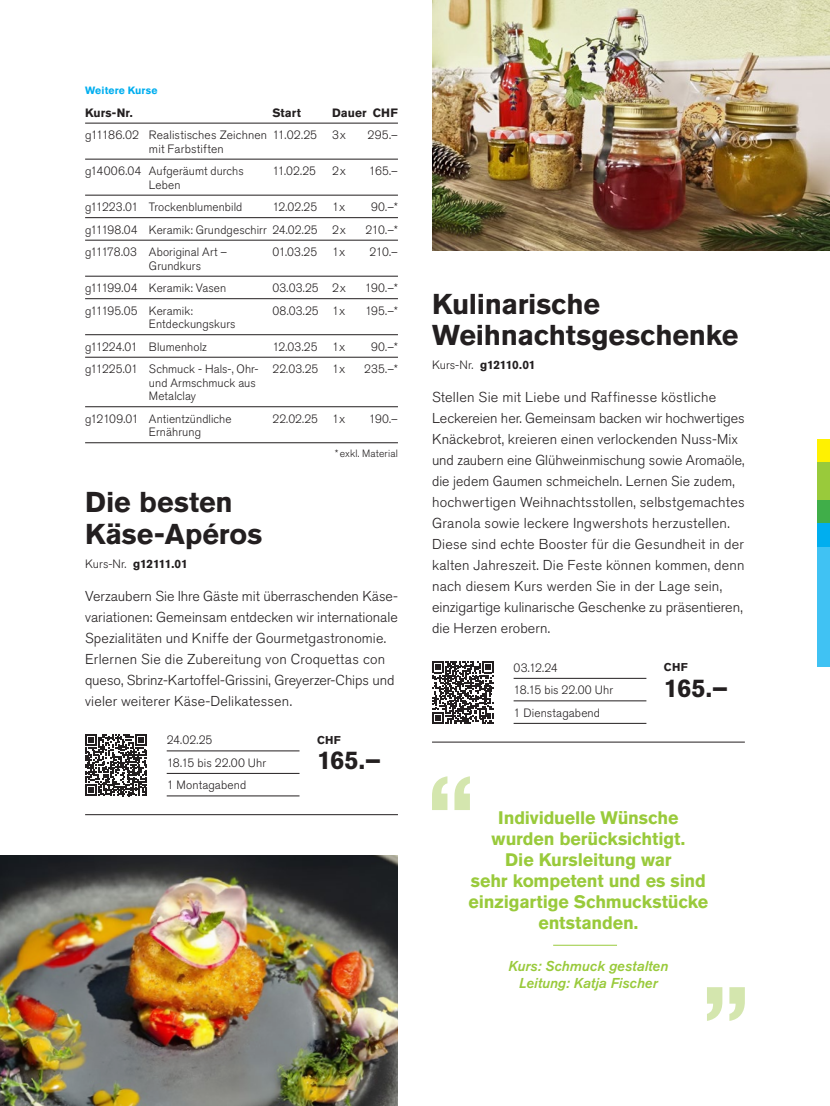
<style>
.page{position:relative;width:830px;height:1106px;background:#fff}
.page>*{position:absolute;margin:0;border:0;box-sizing:border-box;transform-origin:0 0}
.t1{font:700 28.5px/31.5px "Akzidenz Grotesk Pro";letter-spacing:-.005em;color:#231f20}
.t2{font:700 25.5px "Akzidenz Grotesk Pro";letter-spacing:-.015em;color:#231f20}
.t3{font:700 18px/21px "Akzidenz Grotesk Pro";letter-spacing:-.01em;color:#99ca3b;text-align:center}
.t4{font:300 14.25px/21px "Akzidenz Grotesk Pro";letter-spacing:.005em;color:#231f20}
.t5{font:italic 500 14.25px/16.5px "Akzidenz Grotesk Pro";color:#99ca3b;text-align:center}
.t6{font:300 12px/22.5px "Akzidenz Grotesk Pro";letter-spacing:.005em;color:#231f20}
.t7{font:700 12px "Akzidenz Grotesk Pro";color:#231f20}
.t8{font:700 12px "Akzidenz Grotesk Pro";letter-spacing:-.02em;color:#231f20}
.t9{font:700 12px "Akzidenz Grotesk Pro";letter-spacing:-.025em;color:#231f20}
.t10{font:700 11.25px "Akzidenz Grotesk Pro";letter-spacing:.025em;color:#231f20}
.t11{font:300 10.5px "Akzidenz Grotesk Pro";letter-spacing:.015em;color:#231f20}
.t12{font:700 10.5px "Akzidenz Grotesk Pro";letter-spacing:.015em;color:#00aeef}
.s1{font-weight:300}
</style>
<div class="page">
<div style="left:816px;top:547px;width:13px;height:120px;background:#40c2f3"></div>
<div style="left:816px;top:439px;width:13px;height:24px;background:#fff101"></div>
<div style="left:816px;top:500px;width:13px;height:23px;background:#40ae49"></div>
<div style="left:816px;top:463px;width:13px;height:37px;background:#99ca3b"></div>
<div style="left:816px;top:523px;width:13px;height:24px;background:#00aeef"></div>
<img style="left:0;top:855px;width:398px;height:251px">
<img style="left:432px;top:0;width:397px;height:251px">
<hr style="left:513px;top:678px;width:133px;height:1px;background:#231f20">
<hr style="left:513px;top:700px;width:133px;height:1px;background:#231f20">
<hr style="left:513px;top:723px;width:133px;height:1px;background:#231f20">
<svg style="left:432px;top:661px;width:61px;height:62px"></svg>
<hr style="left:432px;top:742px;width:312px;height:1px;background:#231f20">
<hr style="left:167px;top:750px;width:132px;height:1px;background:#231f20">
<hr style="left:167px;top:773px;width:132px;height:1px;background:#231f20">
<hr style="left:167px;top:795px;width:132px;height:1px;background:#231f20">
<hr style="left:85px;top:814px;width:313px;height:1px;background:#231f20">
<svg style="left:85px;top:734px;width:62px;height:62px"></svg>
<hr style="left:85px;top:123px;width:313px;height:1px;background:#231f20">
<hr style="left:85px;top:159px;width:313px;height:1px;background:#231f20">
<hr style="left:85px;top:195px;width:313px;height:1px;background:#231f20">
<hr style="left:85px;top:217px;width:313px;height:1px;background:#231f20">
<hr style="left:85px;top:240px;width:313px;height:1px;background:#231f20">
<hr style="left:85px;top:276px;width:313px;height:1px;background:#231f20">
<hr style="left:85px;top:298px;width:313px;height:1px;background:#231f20">
<hr style="left:85px;top:334px;width:313px;height:1px;background:#231f20">
<hr style="left:85px;top:357px;width:313px;height:1px;background:#231f20">
<hr style="left:85px;top:406px;width:313px;height:1px;background:#231f20">
<hr style="left:85px;top:442px;width:313px;height:1px;background:#231f20">
<hr style="left:553px;top:945px;width:63px;height:1px;background:#99ca3b">
<svg style="left:432px;top:776px;width:37px;height:34px"></svg>
<svg style="left:707px;top:987px;width:37px;height:33px"></svg>
<p class="t12" style="left:85px;top:84px;width:74px">Weitere Kurse</p>
<p class="t7" style="left:85px;top:105px;width:49px">Kurs-Nr.</p>
<p class="t7" style="left:272px;top:105px;width:30px">Start</p>
<p class="t7" style="left:332px;top:105px;width:67px">Dauer CHF</p>
<p class="t6" style="left:85px;top:124px;width:262px">g11186.02 Realistisches Zeichnen 11.02.25 3x</p>
<p class="t6" style="left:367px;top:124px;width:32px">295.–</p>
<p class="t6" style="left:85px;top:137px;width:160px;text-indent:64px">mit Farbstiften g14006.04 Aufgeräumt durchs</p>
<p class="t6" style="left:272px;top:160px;width:45px">11.02.25</p>
<p class="t6" style="left:332px;top:160px;width:16px">2x</p>
<p class="t6" style="left:369px;top:160px;width:31px">165.–</p>
<p class="t6" style="left:85px;top:173px;width:159px;text-align:center">Leben<br>g11223.01 Trockenblumenbild</p>
<p class="t6" style="left:272px;top:196px;width:74px">12.02.25 1x</p>
<p class="t6" style="left:371px;top:196px;width:28px">90.–*</p>
<p class="t6" style="left:85px;top:218px;width:262px">g11198.04 Keramik: Grundgeschirr 24.02.25 2x</p>
<p class="t6" style="left:365px;top:218px;width:34px">210.–*</p>
<p class="t6" style="left:85px;top:241px;width:143px">g11178.03 Aboriginal Art –</p>
<p class="t6" style="left:272px;top:241px;width:74px">01.03.25 1x</p>
<p class="t6" style="left:369px;top:241px;width:30px">210.–</p>
<p class="t6" style="left:85px;top:254px;width:143px;text-indent:64px">Grundkurs g11199.04 Keramik: Vasen</p>
<p class="t6" style="left:272px;top:277px;width:75px">03.03.25 2x</p>
<p class="t6" style="left:365px;top:277px;width:35px">190.–*</p>
<p class="t6" style="left:85px;top:299px;width:109px">g11195.05 Keramik:</p>
<p class="t6" style="left:272px;top:299px;width:74px">08.03.25 1x</p>
<p class="t6" style="left:365px;top:299px;width:34px">195.–*</p>
<p class="t6" style="left:85px;top:313px;width:152px;text-indent:64px">Entdeckungskurs g11224.01 Blumenholz</p>
<p class="t6" style="left:272px;top:335px;width:74px">12.03.25 1x</p>
<p class="t6" style="left:371px;top:335px;width:28px">90.–*</p>
<p class="t6" style="left:85px;top:358px;width:261px">g11225.01 Schmuck - Hals-, Ohr- 22.03.25 1x</p>
<p class="t6" style="left:364px;top:358px;width:35px">235.–*</p>
<p class="t6" style="left:149px;top:376px;width:108px;line-height:13.5px">und Armschmuck aus<br>Metalclay</p>
<p class="t6" style="left:85px;top:407px;width:148px">g12109.01 Antientzündliche</p>
<p class="t6" style="left:272px;top:407px;width:74px">22.02.25 1x</p>
<p class="t6" style="left:368px;top:407px;width:31px">190.–</p>
<p class="t6" style="left:149px;top:421px;width:54px">Ernährung</p>
<p class="t11" style="left:335px;top:447px;width:65px">*exkl. Material</p>
<h1 class="t1" style="left:85px;top:486px;width:178px">Die besten<br>Käse-Apéros</h1>
<p class="t9" style="left:85px;top:556px;width:104px"><span class="s1">Kurs-Nr.</span> g12111.01</p>
<p class="t4" style="left:85px;top:585px;width:314px">Verzaubern Sie Ihre Gäste mit überraschenden Käse&shy;variationen: Gemeinsam entdecken wir internationale Spezialitäten und Kniffe der Gourmetgastronomie.<br>Erlernen Sie die Zubereitung von Croquettas con queso, Sbrinz-Kartoffel-Grissini, Greyerzer-Chips und vieler weiterer Käse-Delikatessen.</p>
<p class="t6" style="left:167px;top:729px;width:101px">24.02.25<br>18.15 bis 22.00 Uhr<br>1 Montagabend</p>
<p class="t10" style="left:317px;top:732px;width:25px">CHF</p>
<h2 class="t2" style="left:317px;top:744px;width:65px">165.–</h2>
<h1 class="t1" style="left:432px;top:288px;width:308px">Kulinarische<br>Weihnachtsgeschenke</h1>
<p class="t8" style="left:432px;top:357px;width:105px"><span class="s1">Kurs-Nr.</span> g12110.01</p>
<p class="t4" style="left:432px;top:387px;width:314px">Stellen Sie mit Liebe und Raffinesse köstliche Leckereien her. Gemeinsam backen wir hochwertiges Knäckebrot, kreieren einen verlockenden Nuss-Mix und zaubern eine Glühweinmischung sowie Aromaöle, die jedem Gaumen schmeicheln. Lernen Sie zudem, hochwertigen Weihnachtsstollen, selbstgemachtes Granola sowie leckere Ingwershots herzustellen.<br>Diese sind echte Booster für die Gesundheit in der kalten Jahreszeit. Die Feste können kommen, denn nach diesem Kurs werden Sie in der Lage sein, einzigartige kulinarische Geschenke zu präsentieren, die Herzen erobern.</p>
<p class="t6" style="left:513px;top:656px;width:101px">03.12.24<br>18.15 bis 22.00 Uhr<br>1 Dienstagabend</p>
<p class="t10" style="left:663px;top:660px;width:25px">CHF</p>
<h2 class="t2" style="left:663px;top:671px;width:65px">165.–</h2>
<p class="t3" style="left:468px;top:807px;width:241px">Individuelle Wünsche wurden berücksichtigt.<br>Die Kursleitung war<br>sehr kompetent und es sind einzigartige Schmuckstücke entstanden.</p>
<p class="t5" style="left:508px;top:957px;width:161px">Kurs: Schmuck gestalten<br>Leitung: Katja Fischer</p>
</div>
